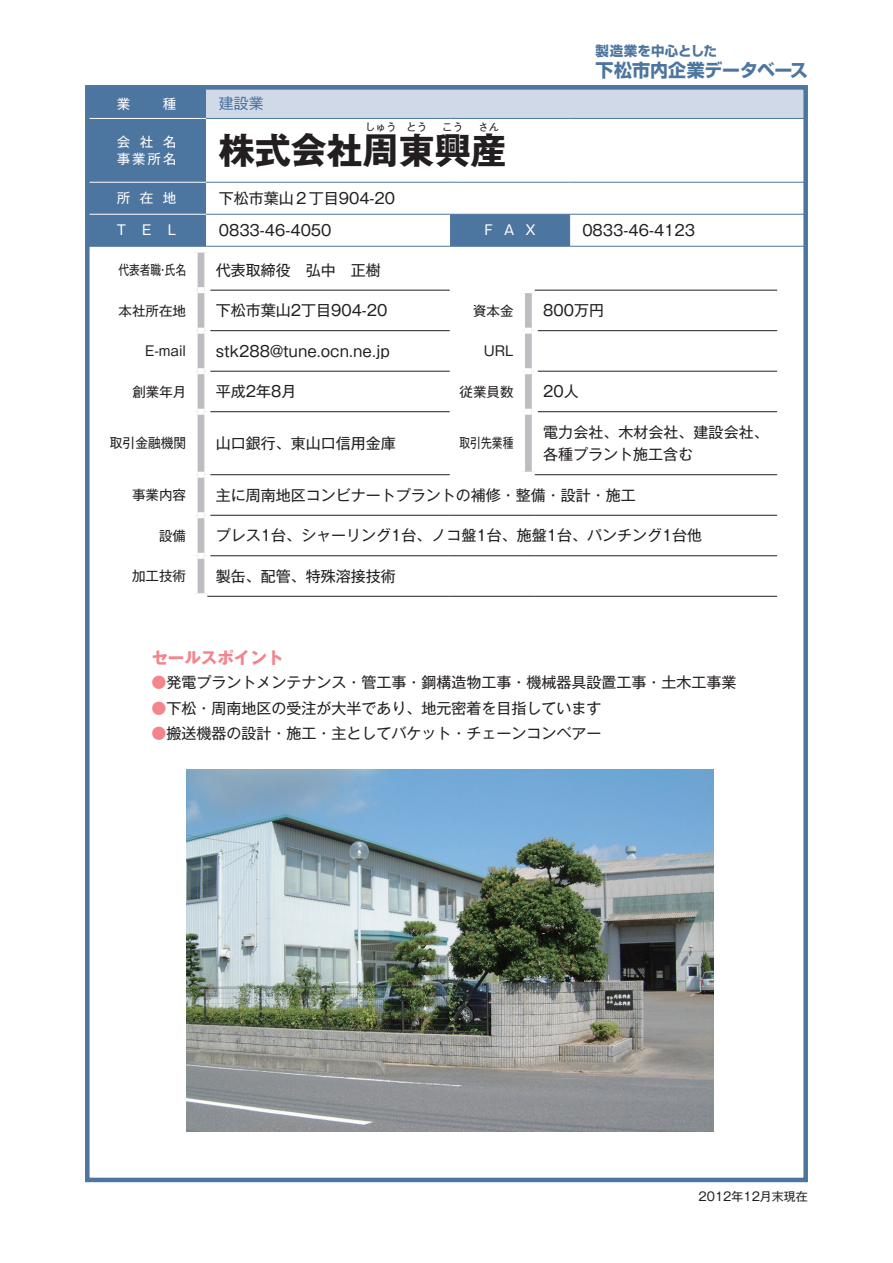
<style>
.page{position:relative;width:893px;height:1263px;background:#fff}
.page>*{position:absolute;margin:0;border:0;box-sizing:border-box;transform-origin:0 0}
.事業所名{font:700 36px "Gothic MB101 Pro";color:#231f20}
.t1{font:18px "Shin Go Pro Bold 90 pv RKSJ H";letter-spacing:-.015em;color:#4c759f}
.PR太文字{font:700 16.5px "Gothic MB101 Pro";color:#f3858d}
.表きほん{font:15px/22.5px "Gothic MB101 Pro";color:#231f20}
.PR文字{font:15px "Gothic MB101 Pro";color:#231f20}
.表ー白文字{font:15px "Gothic MB101 Pro";color:#231f20}
.表きほん-2{font:15px "Gothic MB101 Pro";color:#4c759f}
.表ー項目{font:13.5px "Gothic MB101 Pro";color:#231f20}
.表ー項目-2{font:13.5px "Gothic MB101 Pro";letter-spacing:.705em;color:#fff}
.t2{font:13.5px "Shin Go Pro Bold 90 pv RKSJ H";letter-spacing:.01em;color:#4c759f}
.表ー項目-3{font:13.5px "Gothic MB101 Pro";color:#231f20;scale:.79 1}
.表ー項目-4{font:13.5px "Gothic MB101 Pro";color:#231f20;scale:.94 1}
.表ー項目-5{font:13.5px "Gothic MB101 Pro";color:#231f20;scale:.8 1}
.t3{font:12px "Gothic MB101 Pro";color:#231f20}
.事業所名-2{font:700 10.5px "Gothic MB101 Pro";color:#231f20}
.s1{color:#f3858d}
</style>
<div class="page">
<svg style="left:198px;top:253px;width:337px;height:343px"></svg>
<svg style="left:525px;top:293px;width:7px;height:116px"></svg>
<div style="left:519px;top:287px;width:16px;height:6px;background:#fff"></div>
<svg style="left:198px;top:328px;width:6px;height:6px"></svg>
<div style="left:525px;top:328px;width:7px;height:6px;background:#fff"></div>
<svg style="left:198px;top:368px;width:6px;height:6px"></svg>
<div style="left:525px;top:368px;width:7px;height:6px;background:#fff"></div>
<svg style="left:198px;top:409px;width:6px;height:6px"></svg>
<div style="left:525px;top:409px;width:7px;height:6px;background:#fff"></div>
<svg style="left:198px;top:472px;width:6px;height:6px"></svg>
<div style="left:519px;top:472px;width:16px;height:6px;background:#fff"></div>
<svg style="left:198px;top:512px;width:6px;height:6px"></svg>
<svg style="left:198px;top:553px;width:6px;height:6px"></svg>
<div style="left:195px;top:593px;width:12px;height:6px;background:#fff"></div>
<svg style="left:198px;top:287px;width:6px;height:6px"></svg>
<div style="left:204px;top:253px;width:6px;height:37px;background:#fff"></div>
<div style="left:204px;top:290px;width:6px;height:41px;background:#fff"></div>
<div style="left:519px;top:293px;width:6px;height:38px;background:#fff"></div>
<div style="left:532px;top:293px;width:6px;height:38px;background:#fff"></div>
<div style="left:204px;top:331px;width:6px;height:40px;background:#fff"></div>
<div style="left:519px;top:331px;width:6px;height:40px;background:#fff"></div>
<div style="left:532px;top:331px;width:6px;height:40px;background:#fff"></div>
<div style="left:204px;top:371px;width:6px;height:41px;background:#fff"></div>
<div style="left:519px;top:371px;width:6px;height:41px;background:#fff"></div>
<div style="left:532px;top:371px;width:6px;height:41px;background:#fff"></div>
<div style="left:204px;top:412px;width:6px;height:63px;background:#fff"></div>
<div style="left:519px;top:412px;width:6px;height:60px;background:#fff"></div>
<div style="left:532px;top:412px;width:6px;height:60px;background:#fff"></div>
<div style="left:204px;top:475px;width:6px;height:40px;background:#fff"></div>
<div style="left:204px;top:515px;width:6px;height:41px;background:#fff"></div>
<div style="left:204px;top:556px;width:6px;height:37px;background:#fff"></div>
<hr style="left:210px;top:290px;width:240px;height:1px;background:#231f20">
<hr style="left:210px;top:330px;width:240px;height:1px;background:#231f20">
<hr style="left:210px;top:371px;width:240px;height:1px;background:#231f20">
<hr style="left:210px;top:411px;width:240px;height:1px;background:#231f20">
<hr style="left:535px;top:290px;width:242px;height:1px;background:#231f20">
<hr style="left:538px;top:330px;width:239px;height:1px;background:#231f20">
<hr style="left:538px;top:371px;width:239px;height:1px;background:#231f20">
<hr style="left:538px;top:411px;width:239px;height:1px;background:#231f20">
<hr style="left:210px;top:474px;width:240px;height:1px;background:#231f20">
<hr style="left:535px;top:474px;width:242px;height:1px;background:#231f20">
<hr style="left:210px;top:515px;width:240px;height:1px;background:#231f20">
<hr style="left:450px;top:515px;width:72px;height:1px;background:#231f20">
<svg style="left:522px;top:515px;width:13px;height:1px"></svg>
<hr style="left:535px;top:515px;width:242px;height:1px;background:#231f20">
<hr style="left:210px;top:555px;width:240px;height:1px;background:#231f20">
<hr style="left:450px;top:555px;width:72px;height:1px;background:#231f20">
<svg style="left:522px;top:555px;width:13px;height:1px"></svg>
<hr style="left:535px;top:555px;width:242px;height:1px;background:#231f20">
<hr style="left:207px;top:596px;width:243px;height:1px;background:#231f20">
<hr style="left:450px;top:596px;width:72px;height:1px;background:#231f20">
<svg style="left:522px;top:596px;width:13px;height:1px"></svg>
<hr style="left:535px;top:596px;width:242px;height:1px;background:#231f20">
<img style="left:186px;top:770px;width:528px;height:361px">
<svg style="left:90px;top:90px;width:480px;height:156px;fill:#4c759f"></svg>
<div style="left:206px;top:89px;width:600px;height:29px;background:#d0d9e7"></div>
<div style="left:206px;top:118px;width:600px;height:64px;background:#fff"></div>
<hr style="left:87px;top:182px;width:119px;height:1px;background:#fff">
<hr style="left:87px;top:214px;width:119px;height:1px;background:#fff">
<hr style="left:87px;top:118px;width:119px;height:1px;background:#fff">
<hr style="left:87px;top:246px;width:119px;height:1px;background:#4c759f">
<hr style="left:206px;top:118px;width:245px;height:1px;background:#4c759f">
<hr style="left:451px;top:118px;width:119px;height:1px;background:#4c759f">
<hr style="left:570px;top:118px;width:236px;height:1px;background:#4c759f">
<hr style="left:206px;top:182px;width:245px;height:1px;background:#4c759f">
<hr style="left:451px;top:182px;width:119px;height:1px;background:#4c759f">
<hr style="left:570px;top:182px;width:236px;height:1px;background:#4c759f">
<hr style="left:206px;top:214px;width:245px;height:1px;background:#4c759f">
<hr style="left:451px;top:214px;width:119px;height:1px;background:#4c759f">
<hr style="left:450px;top:214px;width:1px;height:32px;background:#4c759f">
<hr style="left:570px;top:214px;width:236px;height:1px;background:#4c759f">
<hr style="left:569px;top:214px;width:1px;height:32px;background:#4c759f">
<hr style="left:206px;top:246px;width:245px;height:1px;background:#4c759f">
<hr style="left:451px;top:246px;width:119px;height:1px;background:#4c759f">
<hr style="left:570px;top:246px;width:236px;height:1px;background:#4c759f">
<div style="left:85px;top:85px;width:723px;height:1097px;border:4px solid #4c759f"></div>
<p class="表ー項目-2" style="left:117px;top:92px;width:15px">業</p>
<p class="表ー項目-2" style="left:163px;top:92px;width:15px">種</p>
<p class="表きほん-2" style="left:219px;top:91px;width:46px">建設業</p>
<p class="表ー項目-2" style="left:117px;top:131px;width:61px">会社名</p>
<p class="表ー項目-2" style="left:117px;top:147px;width:61px">事業所名</p>
<p class="事業所名-2" style="left:365px;top:118px;width:33px">しゅう</p>
<p class="事業所名-2" style="left:406px;top:118px;width:22px">とう</p>
<p class="事業所名-2" style="left:442px;top:118px;width:22px">こう</p>
<p class="事業所名-2" style="left:478px;top:118px;width:22px">さん</p>
<p class="事業所名" style="left:219px;top:120px;width:289px">株式会社周東興産</p>
<p class="t2" style="left:596px;top:40px;width:123px">製造業を中心とした</p>
<p class="t1" style="left:596px;top:55px;width:214px">下松市内企業データベース</p>
<p class="表ー項目-2" style="left:117px;top:187px;width:61px">所在地</p>
<p class="表ー白文字" style="left:219px;top:186px;width:178px">下松市葉山２丁目904-20</p>
<p class="表ー項目-2" style="left:117px;top:219px;width:61px">TEL</p>
<p class="表ー白文字" style="left:219px;top:218px;width:114px">0833-46-4050</p>
<p class="表ー項目-2" style="left:485px;top:219px;width:53px">FAX</p>
<p class="表ー白文字" style="left:582px;top:218px;width:114px">0833-46-4123</p>
<p class="表ー項目-3" style="left:118px;top:259px;width:87px">代表者職・氏名</p>
<p class="表きほん" style="left:216px;top:257px;width:181px">代表取締役　弘中　正樹　</p>
<p class="表ー項目" style="left:119px;top:299px;width:69px">本社所在地</p>
<p class="表きほん" style="left:216px;top:297px;width:173px">下松市葉山2丁目904-20</p>
<p class="表ー項目" style="left:473px;top:299px;width:42px">資本金</p>
<p class="表きほん" style="left:543px;top:297px;width:62px">800万円</p>
<p class="表ー項目" style="left:145px;top:340px;width:42px">E-mail</p>
<p class="表きほん" style="left:216px;top:338px;width:176px">stk288@tune.ocn.ne.jp</p>
<p class="表ー項目" style="left:484px;top:340px;width:31px">URL</p>
<p class="表ー項目" style="left:132px;top:380px;width:55px">創業年月</p>
<p class="表きほん" style="left:216px;top:378px;width:82px">平成2年8月</p>
<p class="表ー項目" style="left:459px;top:380px;width:55px">従業員数</p>
<p class="表きほん" style="left:543px;top:378px;width:37px">20人</p>
<p class="表ー項目-4" style="left:110px;top:432px;width:83px">取引金融機関</p>
<p class="表きほん" style="left:216px;top:430px;width:181px">山口銀行、東山口信用金庫</p>
<p class="表ー項目-5" style="left:459px;top:432px;width:69px">取引先業種</p>
<p class="表きほん" style="left:543px;top:419px;width:227px">電力会社、木材会社、建設会社、各種プラント施工含む</p>
<p class="表ー項目" style="left:132px;top:484px;width:55px">事業内容</p>
<p class="表きほん" style="left:216px;top:482px;width:421px">主に周南地区コンビナートプラントの補修・整備・設計・施工</p>
<p class="表ー項目" style="left:159px;top:524px;width:28px">設備</p>
<p class="表きほん" style="left:216px;top:522px;width:488px">プレス1台、シャーリング1台、ノコ盤1台、施盤1台、パンチング1台他</p>
<p class="表ー項目" style="left:132px;top:565px;width:55px">加工技術</p>
<p class="表きほん" style="left:216px;top:563px;width:181px">製缶、配管、特殊溶接技術</p>
<p class="PR太文字" style="left:151px;top:644px;width:133px">セールスポイント</p>
<p class="PR文字" style="left:151px;top:670px;width:586px"><span class="s1">●</span>発電プラントメンテナンス・管工事・鋼構造物工事・機械器具設置工事・土木工事業</p>
<p class="PR文字" style="left:151px;top:696px;width:451px"><span class="s1">●</span>下松・周南地区の受注が大半であり、地元密着を目指しています</p>
<p class="PR文字" style="left:151px;top:721px;width:451px"><span class="s1">●</span>搬送機器の設計・施工・主としてバケット・チェーンコンベアー</p>
<p class="t3" style="left:699px;top:1186px;width:111px">2012年12月末現在</p>
</div>
